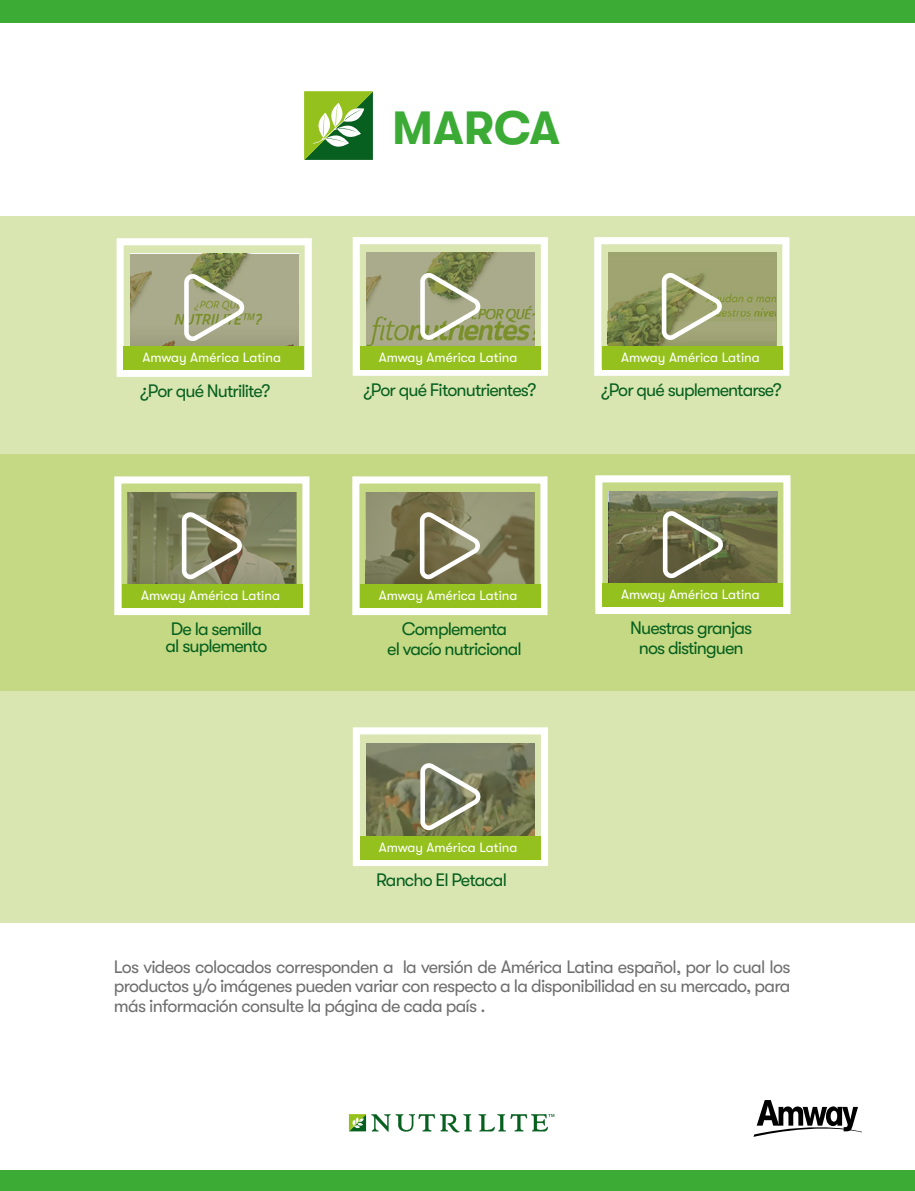
<style>
.page{position:relative;width:915px;height:1191px;background:#fff}
.page>*{position:absolute;margin:0;border:0;box-sizing:border-box;transform-origin:0 0}
.t1{font:700 46.5px "GT Walsheim";color:#3bab36}
.t2{font:18px/19.5px "GT Walsheim";letter-spacing:-.04em;color:#706f6f;text-align:justify}
.t3{font:18px/19.5px "GT Walsheim";letter-spacing:-.05em;color:#07601f;text-align:center}
.t4{font:13.5px "GT Walsheim";color:#fff}
</style>
<div class="page">
<div style="left:0;top:1170px;width:914px;height:21px;background:#3bab36"></div>
<div style="left:0;top:453px;width:914px;height:237px;background:#c5d984"></div>
<div style="left:0;top:216px;width:914px;height:237px;background:#d9e6b1"></div>
<div style="left:0;top:691px;width:914px;height:232px;background:#d9e6b1"></div>
<div style="left:595px;top:475px;width:195px;height:139px;border:7px solid #fff"></div>
<svg style="left:608px;top:491px;width:169px;height:92px;background:#6f704b"></svg>
<svg style="left:660px;top:505px;width:67px;height:72px;background:#808263"></svg>
<div style="left:114px;top:476px;width:195px;height:139px;border:7px solid #fff"></div>
<svg style="left:128px;top:492px;width:168px;height:92px;background:#7d805d"></svg>
<svg style="left:179px;top:507px;width:68px;height:71px;background:#908d71"></svg>
<div style="left:352px;top:476px;width:195px;height:139px;border:7px solid #fff"></div>
<svg style="left:365px;top:492px;width:169px;height:92px;background:#807d5c"></svg>
<svg style="left:417px;top:507px;width:68px;height:71px;background:#938e71"></svg>
<div style="left:352px;top:727px;width:196px;height:139px;border:7px solid #fff"></div>
<svg style="left:366px;top:743px;width:168px;height:93px;background:#757755"></svg>
<svg style="left:418px;top:757px;width:67px;height:72px;background:#8e9177"></svg>
<div style="left:0;top:0;width:914px;height:22px;background:#3bab36"></div>
<div style="left:352px;top:237px;width:195px;height:139px;border:7px solid #fff"></div>
<svg style="left:366px;top:253px;width:168px;height:94px;background:#a1a57b"></svg>
<svg style="left:418px;top:267px;width:67px;height:72px;background:#a6ab84"></svg>
<div style="left:594px;top:237px;width:195px;height:139px;border:7px solid #fff"></div>
<svg style="left:607px;top:253px;width:169px;height:94px;background:#959c65"></svg>
<svg style="left:659px;top:267px;width:67px;height:72px;background:#a8ad81"></svg>
<svg style="left:304px;top:91px;width:69px;height:69px;background:#72a749"></svg>
<svg style="left:349px;top:1114px;width:123px;height:18px"></svg>
<svg style="left:478px;top:1114px;width:76px;height:17px"></svg>
<svg style="left:753px;top:1100px;width:108px;height:36px"></svg>
<div style="left:117px;top:238px;width:195px;height:139px;border:7px solid #fff"></div>
<svg style="left:130px;top:254px;width:169px;height:93px;background:#a3a581"></svg>
<svg style="left:182px;top:268px;width:67px;height:72px;background:#acaf8d"></svg>
<div style="left:123px;top:347px;width:181px;height:23px;background:#95c11f"></div>
<div style="left:122px;top:584px;width:181px;height:23px;background:#95c11f"></div>
<div style="left:360px;top:347px;width:180px;height:23px;background:#95c11f"></div>
<div style="left:360px;top:584px;width:180px;height:23px;background:#95c11f"></div>
<div style="left:360px;top:836px;width:180px;height:23px;background:#95c11f"></div>
<div style="left:602px;top:347px;width:180px;height:23px;background:#95c11f"></div>
<div style="left:602px;top:583px;width:180px;height:23px;background:#95c11f"></div>
<h1 class="t1" style="left:392px;top:102px;width:169px">MARCA</h1>
<p class="t4" style="left:142px;top:350px;width:140px">Amway América Latina</p>
<p class="t4" style="left:378px;top:350px;width:140px">Amway América Latina</p>
<p class="t4" style="left:621px;top:350px;width:140px">Amway América Latina</p>
<p class="t3" style="left:140px;top:381px;width:132px">¿Por qué Nutrilite?</p>
<p class="t3" style="left:363px;top:380px;width:174px">¿Por qué Fitonutrientes?</p>
<p class="t3" style="left:601px;top:380px;width:182px">¿Por qué suplementarse?</p>
<p class="t4" style="left:141px;top:588px;width:140px">Amway América Latina</p>
<p class="t4" style="left:378px;top:588px;width:140px">Amway América Latina</p>
<p class="t4" style="left:621px;top:587px;width:140px">Amway América Latina</p>
<p class="t3" style="left:165px;top:621px;width:103px;line-height:16.5px;text-align:left">De la semilla al suplemento</p>
<p class="t3" style="left:387px;top:619px;width:136px">Complementa<br>el vacío nutricional</p>
<p class="t4" style="left:378px;top:839px;width:140px">Amway América Latina</p>
<p class="t3" style="left:376px;top:870px;width:132px">Rancho El Petacal</p>
<p class="t3" style="left:630px;top:618px;width:124px">Nuestras granjas nos distinguen</p>
<p class="t2" style="left:114px;top:957px;width:678px">Los videos colocados corresponden a la versión de América Latina español, por lo cual los productos y/o imágenes pueden variar con respecto a la disponibilidad en su mercado, para más información consulte la página de cada país .</p>
</div>
